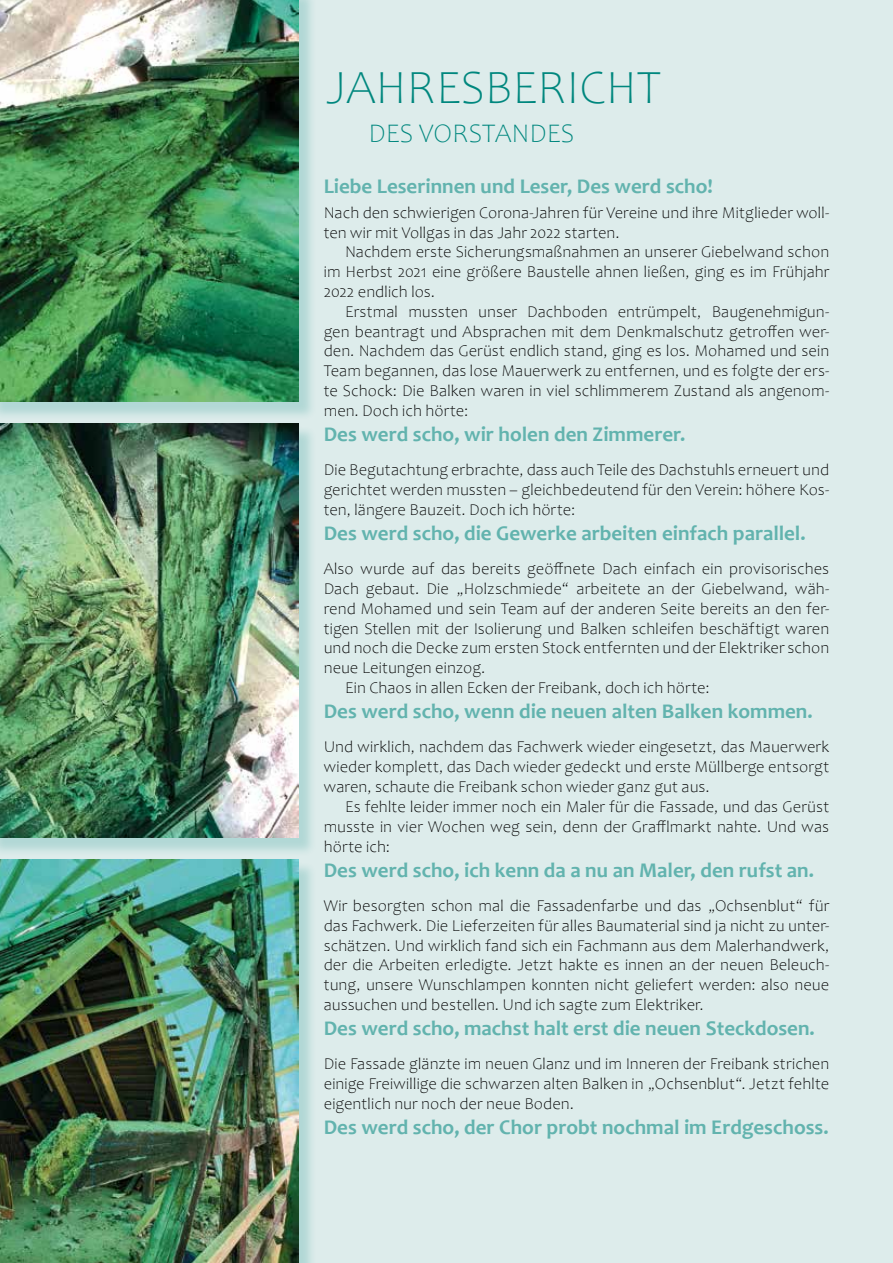
<style>
.page{position:relative;width:893px;height:1263px;background:#ddeceb}
.page>*{position:absolute;margin:0;border:0;box-sizing:border-box;transform-origin:0 0}
.t1{font:300 48px "Candara";color:#00877e}
.t2{font:300 27px "Candara";color:#00877e}
.t3{font:700 21px "Candara";color:#62b3ae}
.t4{font:300 16.5px/19.8px "Candara";letter-spacing:.005em;color:#000;text-align:justify}
</style>
<div class="page">
<div style="left:0;top:0;width:317px;height:420px;background:#00877e;opacity:.2"></div>
<img style="left:0;top:0;width:298px;height:402px">
<div style="left:0;top:425px;width:317px;height:431px;background:#00877e;opacity:.2"></div>
<img style="left:0;top:423px;width:298px;height:415px">
<div style="left:0;top:861px;width:317px;height:402px;background:#00877e;opacity:.2"></div>
<img style="left:0;top:859px;width:298px;height:404px">
<h1 class="t1" style="left:326px;top:61px;width:336px">JAHRESBERICHT</h1>
<h2 class="t2" style="left:369px;top:118px;width:207px">DES VORSTANDES</h2>
<p class="t3" style="left:324px;top:173px;width:391px">Liebe Leserinnen und Leser, Des werd scho!</p>
<p class="t4" style="left:324px;top:203px;width:507px">Nach den schwierigen Corona-Jahren für Vereine und ihre Mitglieder woll&shy;ten wir mit Vollgas in das Jahr 2022 starten.</p>
<p class="t4" style="left:324px;top:242px;width:507px;text-indent:21px">Nachdem erste Sicherungsmaßnahmen an unserer Giebelwand schon im Herbst 2021 eine größere Baustelle ahnen ließen, ging es im Frühjahr 2022 endlich los.</p>
<p class="t4" style="left:324px;top:302px;width:507px;text-indent:21px">Erstmal mussten unser Dachboden entrümpelt, Baugenehmigun&shy;gen beantragt und Absprachen mit dem Denkmalschutz getroffen wer&shy;den. Nachdem das Gerüst endlich stand, ging es los. Mohamed und sein Team begannen, das lose Mauerwerk zu entfernen, und es folgte der ers&shy;te Schock: Die Balken waren in viel schlimmerem Zustand als angenom&shy;men. Doch ich hörte:</p>
<p class="t3" style="left:324px;top:421px;width:363px">Des werd scho, wir holen den Zimmerer.</p>
<p class="t4" style="left:324px;top:460px;width:507px">Die Begutachtung erbrachte, dass auch Teile des Dachstuhls erneuert und gerichtet werden mussten – gleichbedeutend für den Verein: höhere Kos&shy;ten, längere Bauzeit. Doch ich hörte:</p>
<p class="t3" style="left:324px;top:520px;width:483px">Des werd scho, die Gewerke arbeiten einfach parallel.</p>
<p class="t4" style="left:324px;top:559px;width:507px">Also wurde auf das bereits geöffnete Dach einfach ein provisorisches</p>
<p class="t4" style="left:324px;top:579px;width:507px">Dach gebaut. Die „Holzschmiede“ arbeitete an der Giebelwand, wäh-</p>
<p class="t4" style="left:324px;top:599px;width:507px">rend Mohamed und sein Team auf der anderen Seite bereits an den fer-</p>
<p class="t4" style="left:324px;top:619px;width:507px">tigen Stellen mit der Isolierung und Balken schleifen beschäftigt waren</p>
<p class="t4" style="left:324px;top:638px;width:507px">und noch die Decke zum ersten Stock entfernten und der Elektriker schon</p>
<p class="t4" style="left:324px;top:658px;width:163px">neue Leitungen einzog.</p>
<p class="t4" style="left:345px;top:678px;width:366px">Ein Chaos in allen Ecken der Freibank, doch ich hörte:</p>
<p class="t3" style="left:324px;top:698px;width:491px">Des werd scho, wenn die neuen alten Balken kommen.</p>
<p class="t4" style="left:324px;top:737px;width:507px">Und wirklich, nachdem das Fachwerk wieder eingesetzt, das Mauerwerk wieder komplett, das Dach wieder gedeckt und erste Müllberge entsorgt waren, schaute die Freibank schon wieder ganz gut aus.</p>
<p class="t4" style="left:324px;top:797px;width:507px;text-indent:21px">Es fehlte leider immer noch ein Maler für die Fassade, und das Gerüst musste in vier Wochen weg sein, denn der Grafflmarkt nahte. Und was hörte ich:</p>
<p class="t3" style="left:324px;top:857px;width:492px">Des werd scho, ich kenn da a nu an Maler, den rufst an.</p>
<p class="t4" style="left:324px;top:896px;width:507px">Wir besorgten schon mal die Fassadenfarbe und das „Ochsenblut“ für das Fachwerk. Die Lieferzeiten für alles Baumaterial sind ja nicht zu unter&shy;schätzen. Und wirklich fand sich ein Fachmann aus dem Malerhandwerk, der die Arbeiten erledigte. Jetzt hakte es innen an der neuen Beleuch&shy;tung, unsere Wunschlampen konnten nicht geliefert werden: also neue aussuchen und bestellen. Und ich sagte zum Elektriker.</p>
<p class="t3" style="left:324px;top:1015px;width:493px">Des werd scho, machst halt erst die neuen Steckdosen.</p>
<p class="t4" style="left:324px;top:1054px;width:507px">Die Fassade glänzte im neuen Glanz und im Inneren der Freibank strichen einige Freiwillige die schwarzen alten Balken in „Ochsenblut“. Jetzt fehlte eigentlich nur noch der neue Boden.</p>
<p class="t3" style="left:324px;top:1114px;width:506px">Des werd scho, der Chor probt nochmal im Erdgeschoss.</p>
</div>
